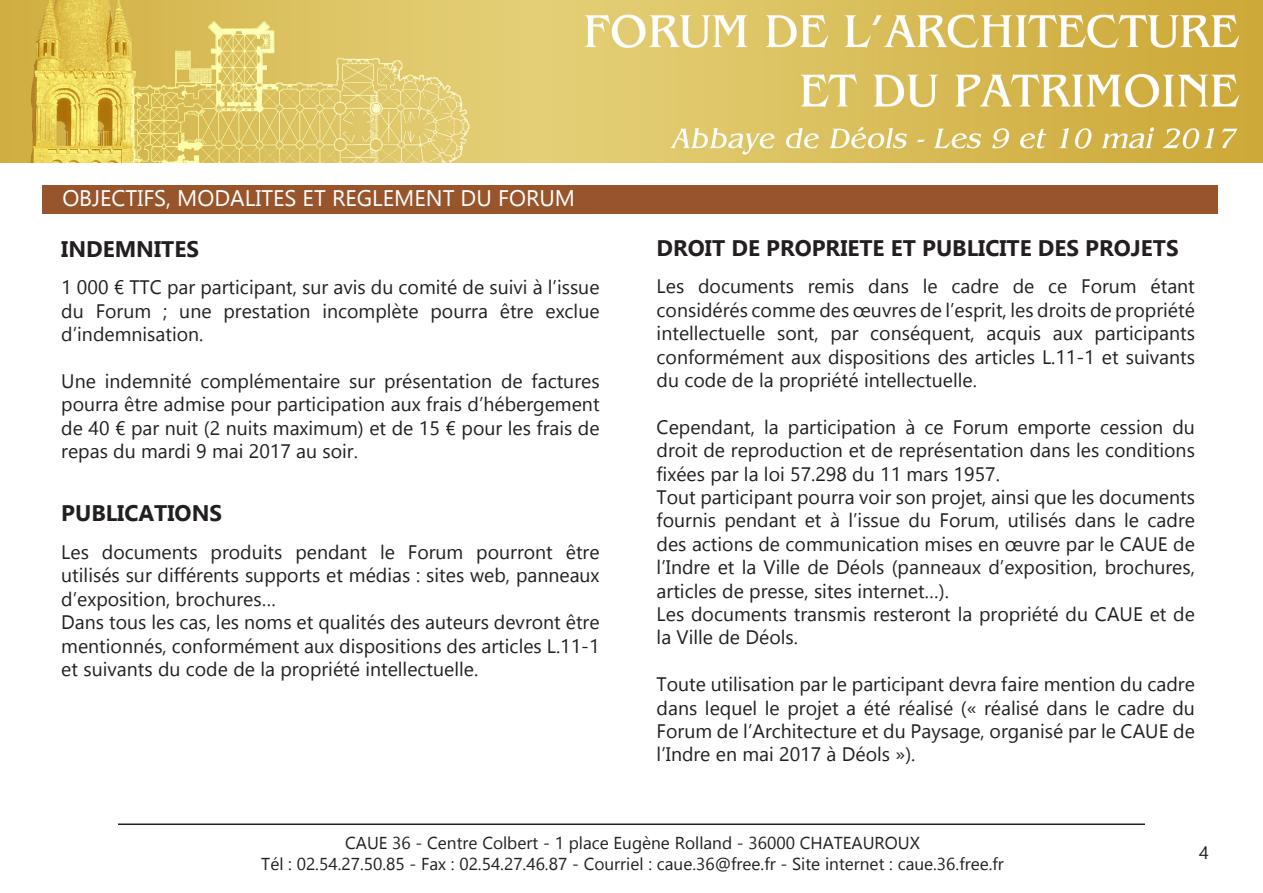
<style>
.page{position:relative;width:1263px;height:893px;background:#fff}
.page>*{position:absolute;margin:0;border:0;box-sizing:border-box;transform-origin:0 0}
.t1{font:700 22.5px "Gadugi";color:#231f20}
.t2{font:22.5px "Gadugi";color:#fff}
.t3{font:19.5px/23.4px "Gadugi";color:#231f20;text-align:justify}
.t4{font:18px "Gadugi";color:#231f20}
.t5{font:17.25px "Gadugi";color:#231f20}
</style>
<div class="page">
<img style="left:0;top:0;width:1263px;height:162px">
<div style="left:43px;top:185px;width:1175px;height:29px;background:#98552c"></div>
<hr style="left:118px;top:823px;width:1027px;height:2px;background:#231f20">
<p class="t2" style="left:62px;top:185px;width:514px">OBJECTIFS, MODALITES ET REGLEMENT DU FORUM</p>
<p class="t1" style="left:61px;top:235px;width:139px">INDEMNITES</p>
<p class="t3" style="left:61px;top:276px;width:540px">1 000 € TTC par participant, sur avis du comité de suivi à l’issue du Forum ; une prestation incomplète pourra être exclue d’indemnisation.</p>
<p class="t3" style="left:61px;top:369px;width:540px">Une indemnité complémentaire sur présentation de factures pourra être admise pour participation aux frais d’hébergement de 40 € par nuit (2 nuits maximum) et de 15 € pour les frais de repas du mardi 9 mai 2017 au soir.</p>
<p class="t1" style="left:61px;top:500px;width:162px">PUBLICATIONS</p>
<p class="t3" style="left:61px;top:540px;width:540px">Les documents produits pendant le Forum pourront être utilisés sur différents supports et médias : sites web, panneaux d’exposition, brochures…</p>
<p class="t3" style="left:61px;top:611px;width:540px">Dans tous les cas, les noms et qualités des auteurs devront être mentionnés, conformément aux dispositions des articles L.11-1 et suivants du code de la propriété intellectuelle.</p>
<p class="t1" style="left:657px;top:234px;width:523px">DROIT DE PROPRIETE ET PUBLICITE DES PROJETS</p>
<p class="t3" style="left:657px;top:275px;width:540px">Les documents remis dans le cadre de ce Forum étant considérés comme des œuvres de l’esprit, les droits de propriété intellectuelle sont, par conséquent, acquis aux participants conformément aux dispositions des articles L.11-1 et suivants du code de la propriété intellectuelle.</p>
<p class="t3" style="left:657px;top:415px;width:540px">Cependant, la participation à ce Forum emporte cession du droit de reproduction et de représentation dans les conditions fixées par la loi 57.298 du 11 mars 1957.</p>
<p class="t3" style="left:657px;top:485px;width:540px">Tout participant pourra voir son projet, ainsi que les documents fournis pendant et à l’issue du Forum, utilisés dans le cadre des actions de communication mises en œuvre par le CAUE de l’Indre et la Ville de Déols (panneaux d’exposition, brochures, articles de presse, sites internet…).</p>
<p class="t3" style="left:657px;top:602px;width:540px">Les documents transmis resteront la propriété du CAUE et de la Ville de Déols.</p>
<p class="t3" style="left:657px;top:672px;width:540px">Toute utilisation par le participant devra faire mention du cadre dans lequel le projet a été réalisé (« réalisé dans le cadre du Forum de l’Architecture et du Paysage, organisé par le CAUE de l’Indre en mai 2017 à Déols »).</p>
<p class="t5" style="left:345px;top:832px;width:576px">CAUE 36 - Centre Colbert - 1 place Eugène Rolland - 36000 CHATEAUROUX</p>
<p class="t5" style="left:261px;top:853px;width:744px">Tél : 02.54.27.50.85 - Fax : 02.54.27.46.87 - Courriel : caue.36@free.fr - Site internet : caue.36.free.fr</p>
<p class="t4" style="left:1199px;top:842px;width:11px">4</p>
</div>
